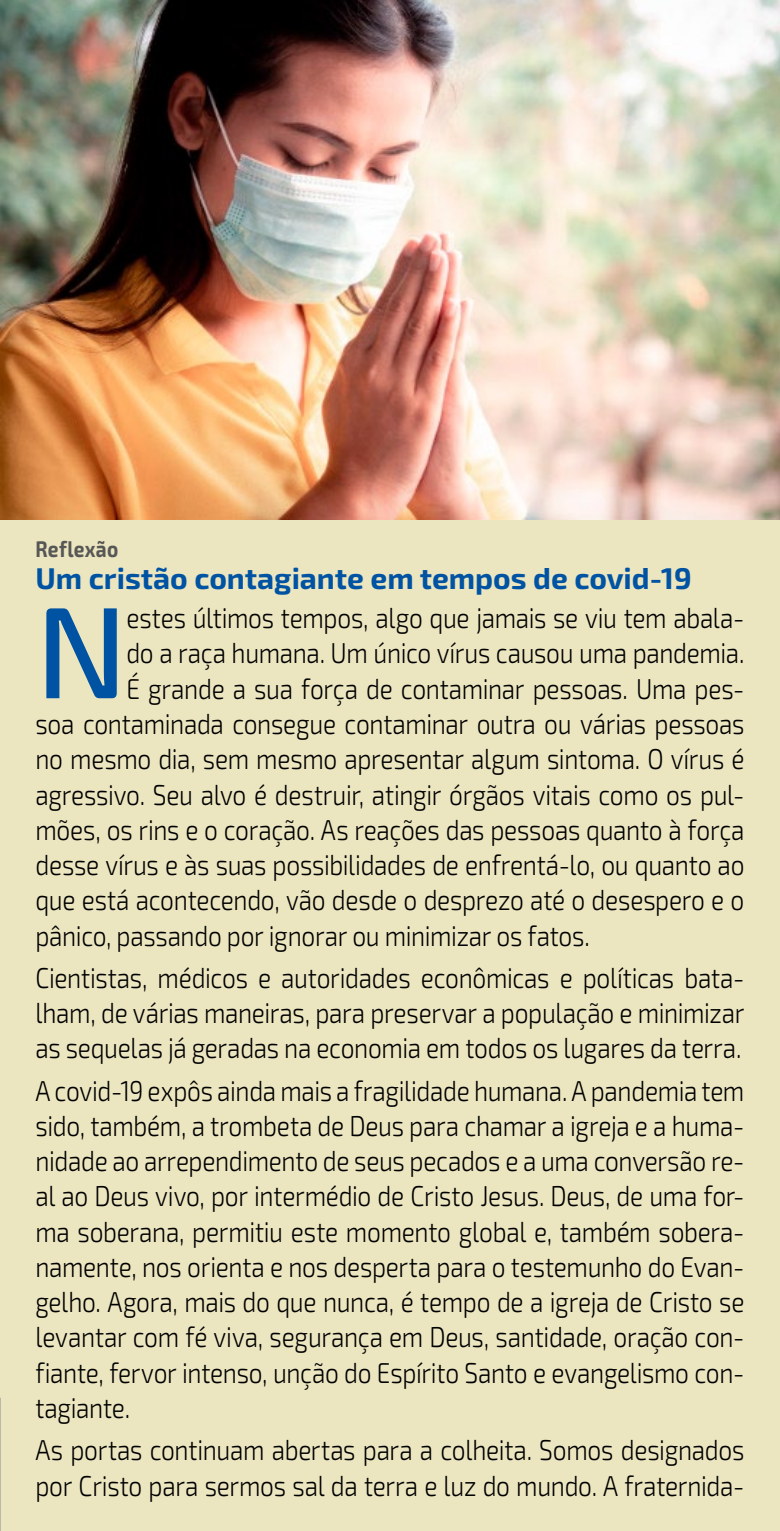
<style>
.page{position:relative;width:780px;height:1531px;background:#ece6c0}
.page>*{position:absolute;margin:0;border:0;box-sizing:border-box;transform-origin:0 0}
.t1{font:500 130.25px "Exo 2";color:#0053a2}
.t2{font:700 30px "Exo 2";color:#0053a2}
.t3{font:300 28.75px/35.2px "Exo 2";letter-spacing:-.01em;color:#000;text-align:justify;scale:.85 1}
.t4{font:700 22.5px "Exo 2";letter-spacing:.015em;color:#575756;scale:.85 1}
</style>
<div class="page">
<hr style="left:0;top:1397px;width:1px;height:134px;background:#9d9d9c">
<img style="left:0;top:0;width:780px;height:520px">
<p class="t4" style="left:35px;top:535px;width:99px">Reflexão</p>
<p class="t2" style="left:35px;top:561px;width:657px">Um cristão contagiante em tempos de covid-19</p>
<h1 class="t1" style="left:35px;top:576px;width:94px">N</h1>
<p class="t3" style="left:126px;top:601px;width:728px">estes últimos tempos, algo que jamais se viu tem abala-</p>
<p class="t3" style="left:126px;top:636px;width:728px">do a raça humana. Um único vírus causou uma pandemia.</p>
<p class="t3" style="left:126px;top:672px;width:728px">É grande a sua força de contaminar pessoas. Uma pes-</p>
<p class="t3" style="left:35px;top:707px;width:835px">soa contaminada consegue contaminar outra ou várias pessoas</p>
<p class="t3" style="left:35px;top:742px;width:835px">no mesmo dia, sem mesmo apresentar algum sintoma. O vírus é</p>
<p class="t3" style="left:35px;top:777px;width:835px">agressivo. Seu alvo é destruir, atingir órgãos vitais como os pul-</p>
<p class="t3" style="left:35px;top:813px;width:835px">mões, os rins e o coração. As reações das pessoas quanto à força</p>
<p class="t3" style="left:35px;top:848px;width:835px">desse vírus e às suas possibilidades de enfrentá-lo, ou quanto ao</p>
<p class="t3" style="left:35px;top:883px;width:835px">que está acontecendo, vão desde o desprezo até o desespero e o</p>
<p class="t3" style="left:35px;top:918px;width:654px">pânico, passando por ignorar ou minimizar os fatos.</p>
<p class="t3" style="left:35px;top:961px;width:835px">Cientistas, médicos e autoridades econômicas e políticas bata&shy;lham, de várias maneiras, para preservar a população e minimizar as sequelas já geradas na economia em todos os lugares da terra.</p>
<p class="t3" style="left:35px;top:1073px;width:835px">A covid-19 expôs ainda mais a fragilidade humana. A pandemia tem sido, também, a trombeta de Deus para chamar a igreja e a huma&shy;nidade ao arrependimento de seus pecados e a uma conversão re&shy;al ao Deus vivo, por intermédio de Cristo Jesus. Deus, de uma for&shy;ma soberana, permitiu este momento global e, também sobera&shy;namente, nos orienta e nos desperta para o testemunho do Evan&shy;gelho. Agora, mais do que nunca, é tempo de a igreja de Cristo se levantar com fé viva, segurança em Deus, santidade, oração con&shy;fiante, fervor intenso, unção do Espírito Santo e evangelismo con&shy;tagiante.</p>
<p class="t3" style="left:35px;top:1433px;width:835px">As portas continuam abertas para a colheita. Somos designados por Cristo para sermos sal da terra e luz do mundo. A fraternida-</p>
</div>
